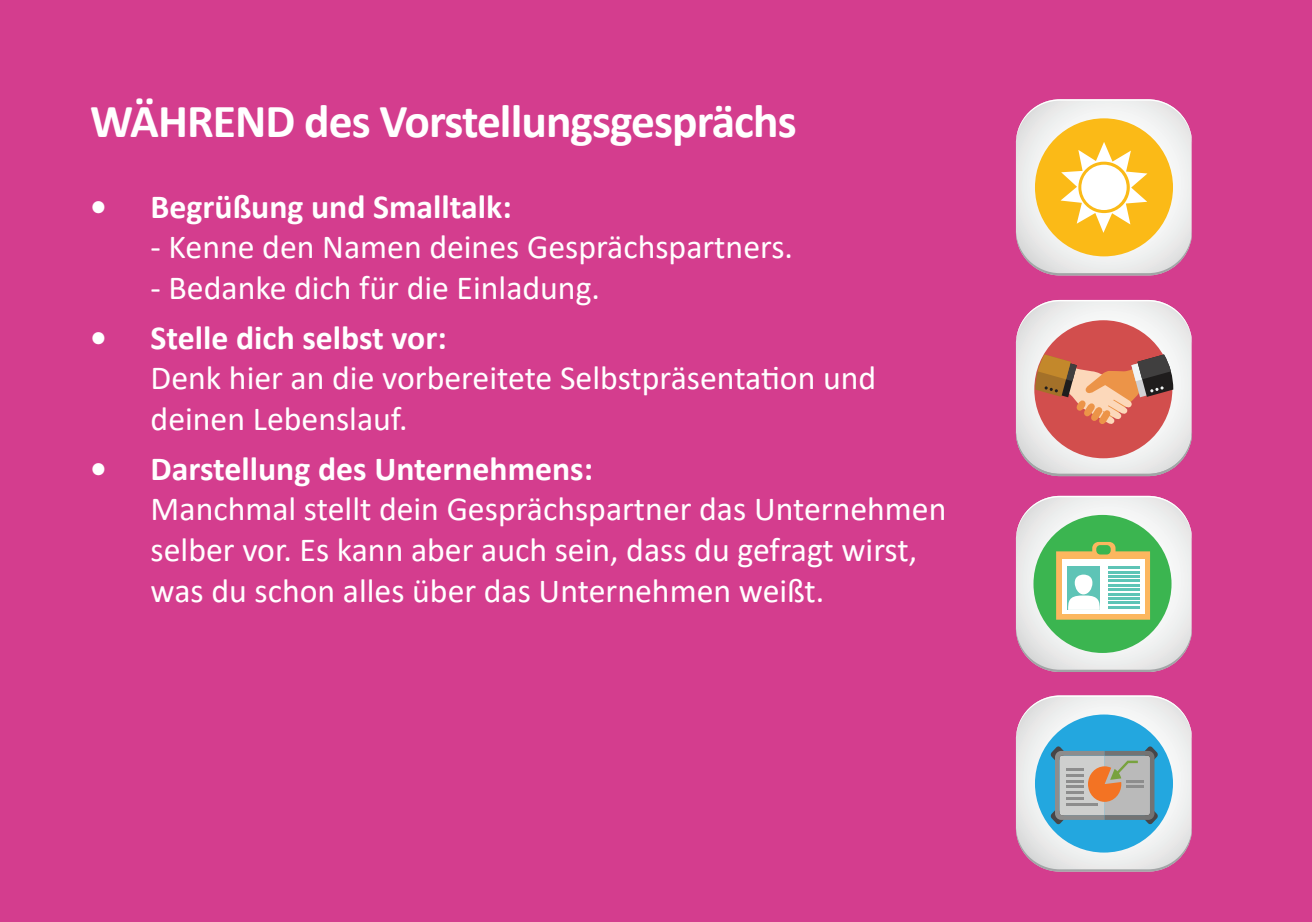
<style>
.page{position:relative;width:1312px;height:922px;background:#fff}
.page>*{position:absolute;margin:0;border:0;box-sizing:border-box;transform-origin:0 0}
.t1{font:700 47.5px "Calibri";letter-spacing:-.02em;color:#fff}
.t2{font:33.75px/40.5px "Calibri";color:#fff}
.t3{font:700 33.75px "Calibri";color:#fff}
</style>
<div class="page">
<div style="left:0;top:0;width:1311px;height:921px;background:#d43d8e"></div>
<svg style="left:1015px;top:99px;width:176px;height:176px;background:#f1d198"></svg>
<svg style="left:1015px;top:495px;width:176px;height:176px;background:#b6cfb1"></svg>
<hr style="left:1108px;top:566px;width:31px;height:2px;background:#5ec4b6">
<hr style="left:1108px;top:571px;width:31px;height:2px;background:#5ec4b6">
<hr style="left:1108px;top:575px;width:31px;height:2px;background:#5ec4b6">
<hr style="left:1108px;top:579px;width:31px;height:3px;background:#5ec4b6">
<hr style="left:1108px;top:584px;width:31px;height:2px;background:#5ec4b6">
<hr style="left:1108px;top:588px;width:31px;height:2px;background:#5ec4b6">
<hr style="left:1108px;top:593px;width:31px;height:2px;background:#5ec4b6">
<hr style="left:1108px;top:597px;width:31px;height:2px;background:#5ec4b6">
<hr style="left:1108px;top:601px;width:31px;height:2px;background:#5ec4b6">
<hr style="left:1108px;top:606px;width:31px;height:2px;background:#5ec4b6">
<svg style="left:1015px;top:695px;width:176px;height:176px;background:#a8bfd0"></svg>
<svg style="left:1015px;top:300px;width:176px;height:176px;background:#d8a09c"></svg>
<h1 class="t1" style="left:90px;top:87px;width:707px">WÄHREND des Vorstellungsgesprächs</h1>
<p class="t3" style="left:90px;top:182px;width:423px">• Begrüßung und Smalltalk:</p>
<p class="t2" style="left:151px;top:226px;width:643px">- Kenne den Namen deines Gesprächspartners.</p>
<p class="t2" style="left:151px;top:266px;width:451px">- Bedanke dich für die Einladung.</p>
<p class="t3" style="left:90px;top:313px;width:358px">• Stelle dich selbst vor:</p>
<p class="t2" style="left:151px;top:357px;width:727px">Denk hier an die vorbereitete Selbstpräsentation und deinen Lebenslauf.</p>
<p class="t3" style="left:90px;top:444px;width:504px">• Darstellung des Unternehmens:</p>
<p class="t2" style="left:151px;top:488px;width:797px">Manchmal stellt dein Gesprächspartner das Unternehmen selber vor. Es kann aber auch sein, dass du gefragt wirst, was du schon alles über das Unternehmen weißt.</p>
</div>
